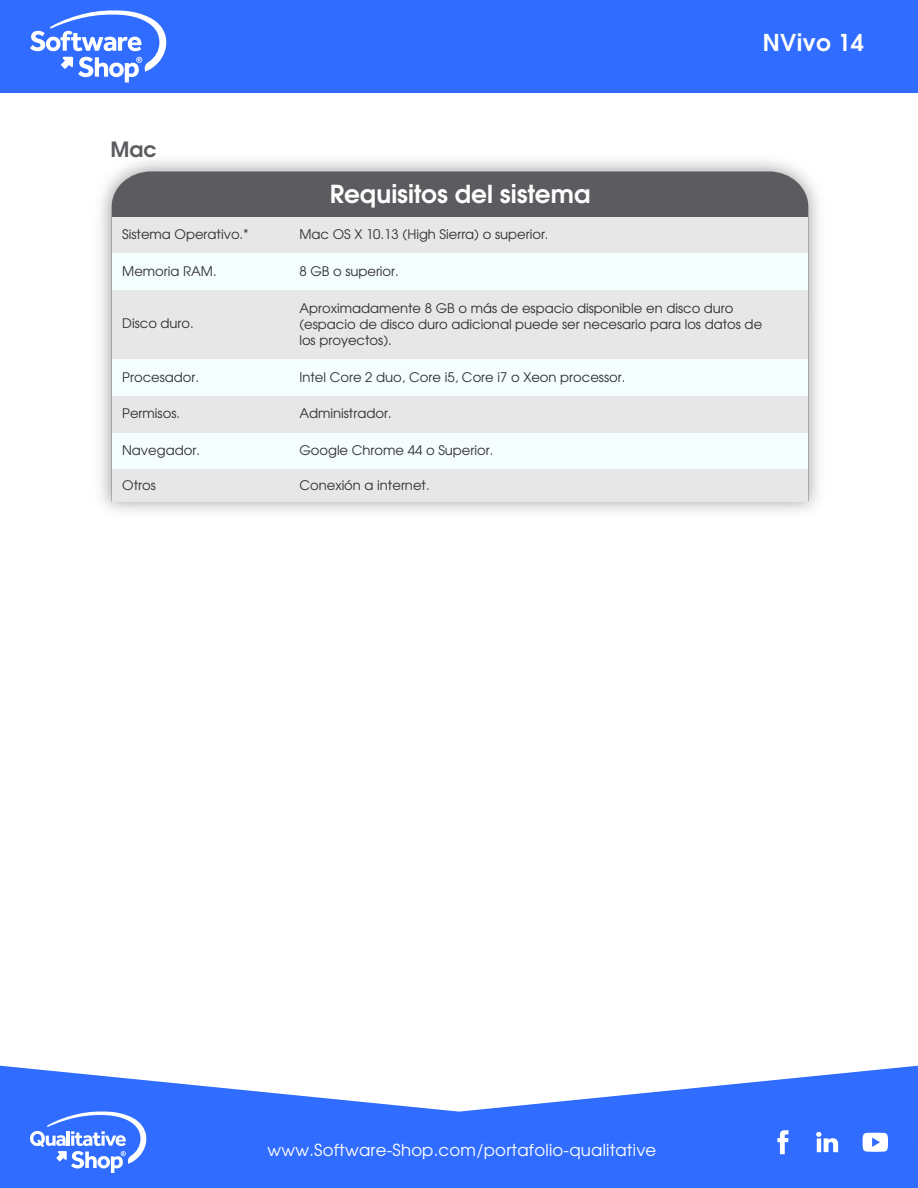
<style>
.page{position:relative;width:918px;height:1188px;background:#fff}
.page>*{position:absolute;margin:0;border:0;box-sizing:border-box;transform-origin:0 0}
.t1{font:700 24.75px "Te X Gyre Adventor";color:#fff}
.t2{font:700 23.1px "Te X Gyre Adventor";letter-spacing:.015em;color:#fff}
.t3{font:700 21px "Te X Gyre Adventor";color:#5c5b5f}
.t4{font:16.5px "Te X Gyre Adventor";letter-spacing:.015em;color:#fff}
.t5{font:13.2px/15.8px "Te X Gyre Adventor";color:#333030}
</style>
<div class="page">
<div style="left:0;top:0;width:918px;height:92px;background:#306cff"></div>
<svg style="left:0;top:1066px;width:918px;height:122px;fill:#306cff"></svg>
<svg style="left:816px;top:1132px;width:22px;height:20px"></svg>
<svg style="left:777px;top:1130px;width:11px;height:24px"></svg>
<svg style="left:863px;top:1133px;width:25px;height:19px"></svg>
<svg style="left:30px;top:10px;width:137px;height:72px"></svg>
<div style="left:9px;top:1089px;width:148px;height:87px;background:#306cff"></div>
<svg style="left:30px;top:1111px;width:117px;height:62px"></svg>
<img style="left:100px;top:161px;width:719px;height:351px">
<div style="left:112px;top:171px;width:696px;height:46px;background:#5c5b5f"></div>
<div style="left:112px;top:217px;width:157px;height:37px;background:#e7e7e7"></div>
<div style="left:112px;top:254px;width:157px;height:36px;background:#f5feff"></div>
<div style="left:269px;top:217px;width:539px;height:37px;background:#e7e7e7"></div>
<div style="left:112px;top:290px;width:157px;height:69px;background:#e7e7e7"></div>
<div style="left:269px;top:290px;width:539px;height:69px;background:#e7e7e7"></div>
<div style="left:269px;top:254px;width:539px;height:36px;background:#f5feff"></div>
<div style="left:112px;top:359px;width:158px;height:37px;background:#f5feff"></div>
<div style="left:270px;top:359px;width:538px;height:37px;background:#f5feff"></div>
<div style="left:112px;top:433px;width:157px;height:36px;background:#f5feff"></div>
<div style="left:269px;top:433px;width:539px;height:36px;background:#f5feff"></div>
<div style="left:112px;top:469px;width:158px;height:33px;background:#e7e7e7"></div>
<div style="left:270px;top:469px;width:538px;height:33px;background:#e7e7e7"></div>
<div style="left:112px;top:396px;width:158px;height:37px;background:#e7e7e7"></div>
<div style="left:270px;top:396px;width:538px;height:37px;background:#e7e7e7"></div>
<h3 class="t3" style="left:111px;top:131px;width:48px">Mac</h3>
<h1 class="t1" style="left:330px;top:173px;width:262px">Requisitos del sistema</h1>
<p class="t5" style="left:122px;top:226px;width:128px">Sistema Operativo.*</p>
<p class="t5" style="left:299px;top:226px;width:251px">Mac OS X 10.13 (High Sierra) o superior.</p>
<p class="t5" style="left:122px;top:262px;width:96px">Memoria RAM.</p>
<p class="t5" style="left:299px;top:262px;width:101px">8 GB o superior.</p>
<h2 class="t2" style="left:763px;top:23px;width:103px">NVivo 14</h2>
<p class="t5" style="left:122px;top:315px;width:73px">Disco duro.</p>
<p class="t5" style="left:299px;top:300px;width:464px">Aproximadamente 8 GB o más de espacio disponible en disco duro (espacio de disco duro adicional puede ser necesario para los datos de los proyectos).</p>
<p class="t5" style="left:122px;top:368px;width:78px">Procesador.</p>
<p class="t5" style="left:299px;top:368px;width:328px">Intel Core 2 duo, Core i5, Core i7 o Xeon processor.</p>
<p class="t5" style="left:122px;top:404px;width:59px">Permisos.</p>
<p class="t5" style="left:299px;top:404px;width:94px">Administrador.</p>
<p class="t5" style="left:122px;top:442px;width:79px">Navegador.</p>
<p class="t5" style="left:299px;top:442px;width:195px">Google Chrome 44 o Superior.</p>
<p class="t5" style="left:122px;top:477px;width:35px">Otros</p>
<p class="t5" style="left:299px;top:477px;width:132px">Conexión a internet.</p>
<p class="t4" style="left:268px;top:1136px;width:390px">www.Software-Shop.com/portafolio-qualitative</p>
</div>
